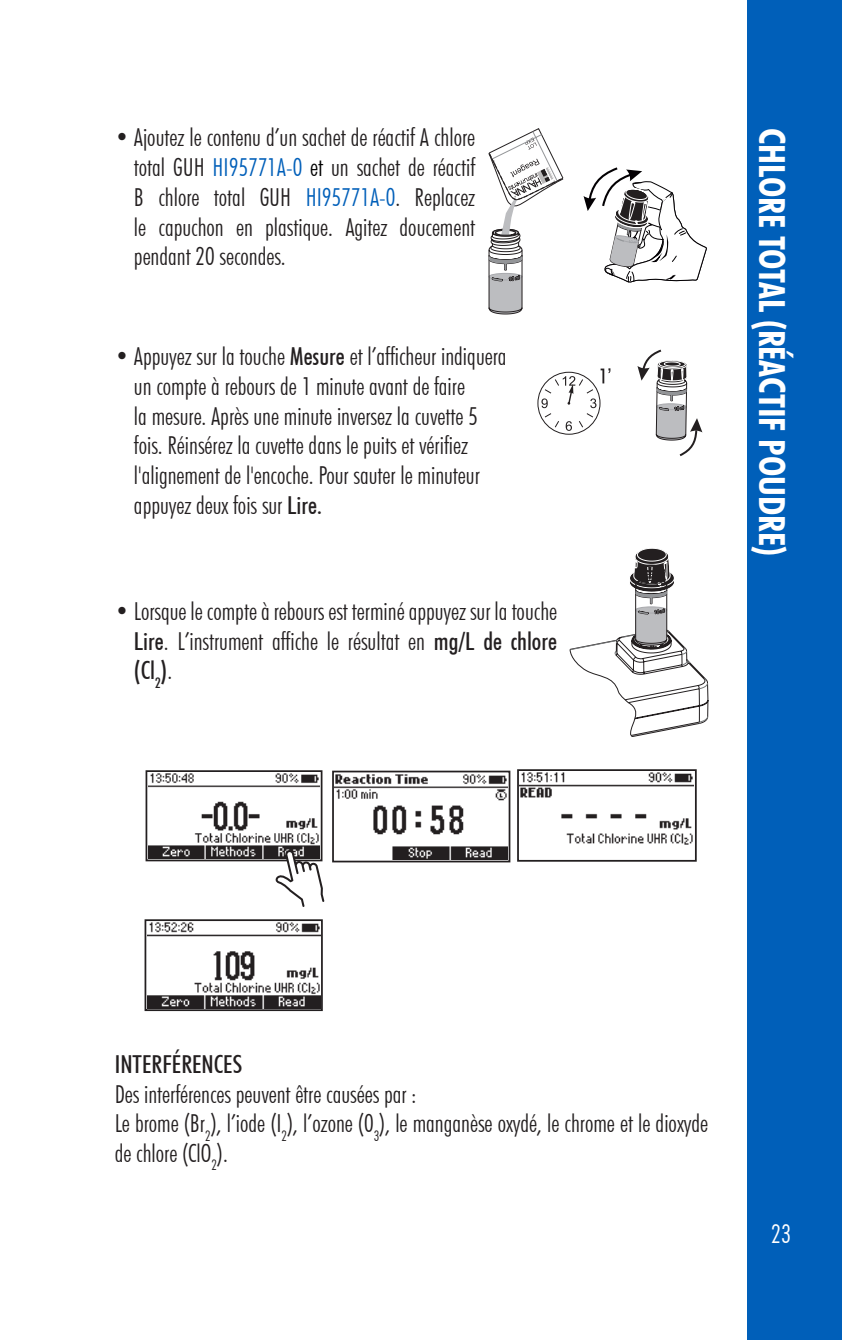
<style>
.page{position:relative;width:842px;height:1340px;background:#fff}
.page>*{position:absolute;margin:0;border:0;box-sizing:border-box;transform-origin:0 0}
.t1{font:700 condensed 36px "Futura BT";color:#fff}
.t2{font:300 condensed 25.65px "Futura BT";color:#fff}
.Titles_left{font:300 condensed 24.75px/29.7px "Futura BT";color:#231f20;text-align:justify}
.Général{font:300 condensed 24.75px/29.7px "Futura BT";color:#231f20}
.Titles_left-2{font:500 condensed 24.75px "Futura BT";color:#231f20}
.s1{color:#005fb9}
.s2{color:#000100}
.s3{font-weight:500}
</style>
<div class="page">
<div style="left:747px;top:0;width:95px;height:1339px;background:#005fb9"></div>
<svg style="left:570px;top:548px;width:138px;height:188px"></svg>
<svg style="left:583px;top:167px;width:124px;height:116px"></svg>
<svg style="left:488px;top:128px;width:76px;height:186px"></svg>
<svg style="left:637px;top:349px;width:65px;height:108px"></svg>
<svg style="left:541px;top:368px;width:69px;height:63px"></svg>
<div style="left:146px;top:770px;width:176px;height:91px;border:2px solid #231f20"></div>
<img style="left:148px;top:773px;width:172px;height:85px">
<div style="left:332px;top:770px;width:178px;height:92px;border:2px solid #231f20"></div>
<img style="left:335px;top:773px;width:173px;height:86px">
<div style="left:517px;top:769px;width:180px;height:92px;border:2px solid #231f20"></div>
<img style="left:520px;top:772px;width:174px;height:87px">
<div style="left:145px;top:919px;width:178px;height:92px;border:2px solid #231f20"></div>
<img style="left:147px;top:922px;width:173px;height:86px">
<svg style="left:276px;top:850px;width:48px;height:57px"></svg>
<p class="Titles_left" style="left:134px;top:123px;width:343px;text-indent:-19px">• Ajoutez le contenu d’un sachet de réactif A chlore total GUH <span class="s1">HI95771A-0</span> <span class="s2">et</span> un sachet de réactif B chlore total GUH <span class="s1">HI95771A-0</span>. Replacez le capuchon en plastique. Agitez doucement pendant 20 secondes.</p>
<p class="Titles_left" style="left:134px;top:341px;width:374px;text-align:left;text-indent:-19px">• Appuyez sur la touche <span class="s3">Mesure</span> et l’afficheur indiquera un compte à rebours de 1 minute avant de faire<br>la mesure. Après une minute inversez la cuvette 5 fois. Réinsérez la cuvette dans le puits et vérifiez l'alignement de l'encoche. Pour sauter le minuteur appuyez deux fois sur <span class="s3">Lire.</span></p>
<p class="Titles_left" style="left:134px;top:596px;width:425px;text-indent:-19px">• Lorsque le compte à rebours est terminé appuyez sur la touche <span class="s3">Lire</span>. L’instrument affiche le résultat en <span class="s3">mg/L de chlore (Cl</span><sub>2</sub><span class="s3">)</span>.</p>
<p class="t1" style="left:794px;top:128px;width:430px;rotate:90deg">CHLORE TOTAL (RÉACTIF POUDRE)</p>
<p class="Titles_left-2" style="left:115px;top:1049px;width:129px">INTERFÉRENCES</p>
<p class="Général" style="left:115px;top:1078px;width:303px">Des interférences peuvent être causées par :</p>
<p class="Général" style="left:115px;top:1108px;width:595px">Le brome (Br<sub>2</sub>), l’iode (I<sub>2</sub>), l’ozone (0<sub>3</sub>), le manganèse oxydé, le chrome et le dioxyde de chlore (ClO<sub>2</sub>).</p>
<p class="t2" style="left:771px;top:1217px;width:21px">23</p>
</div>
